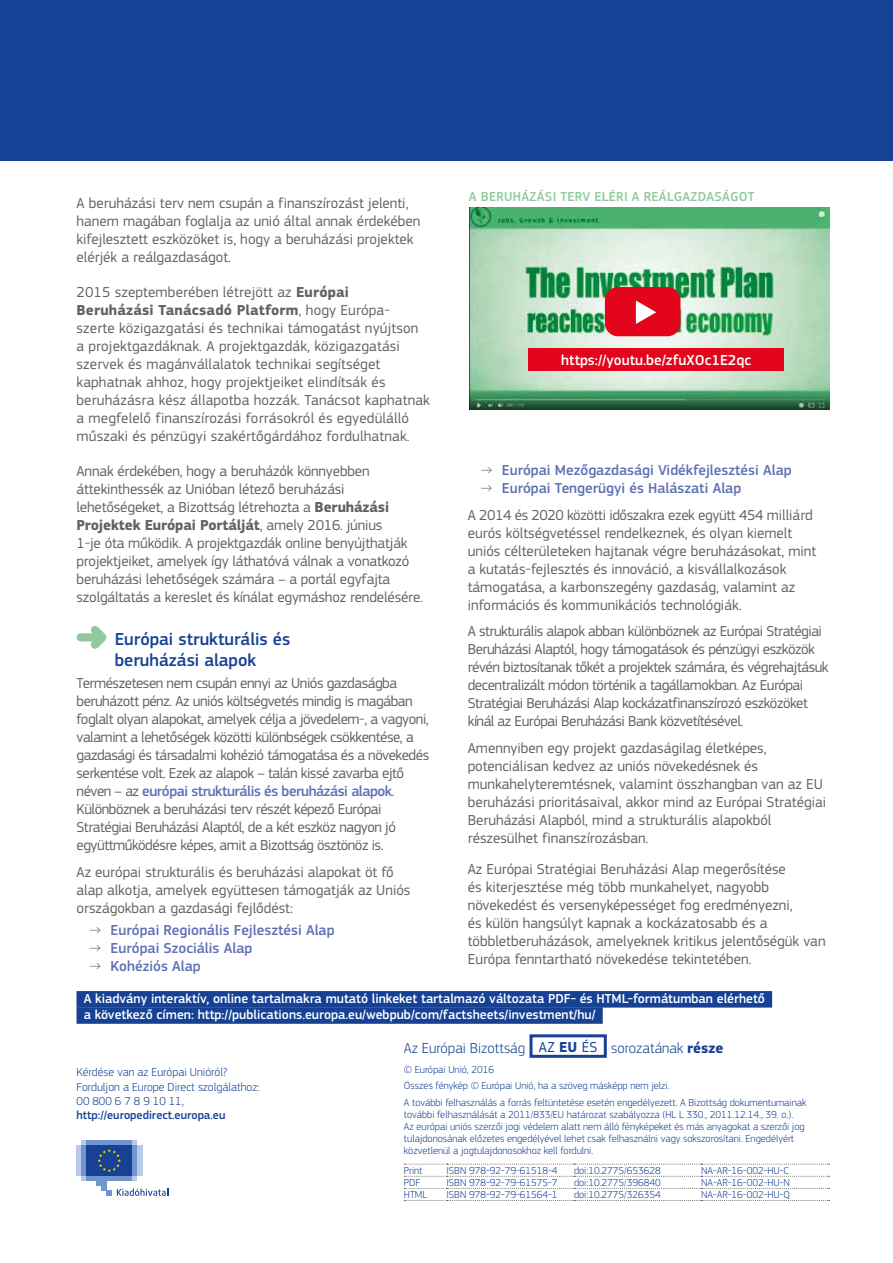
<style>
.page{position:relative;width:893px;height:1263px;background:#fff}
.page>*{position:absolute;margin:0;border:0;box-sizing:border-box;transform-origin:0 0}
.Tit_2{font:500 18px/21.6px "EC Square Sans Pro";color:#164194}
.Body_text_10_12{font:15px/18px "EC Square Sans Pro";color:#646363}
.Body_text_10_12-2{font:15px/18px "EC Square Sans Pro";letter-spacing:-.03em;color:#646363}
.t1{font:500 15px "EC Square Sans Pro";color:#6070b4}
.Series_of_the_EC{font:300 15px "EC Square Sans Pro";color:#164194}
.t2{font:500 15px "EC Square Sans Pro";color:#fff}
.t3{font:15px "EC Square Sans Pro";color:#164194}
.remark{font:500 13.5px/16.2px "EC Square Sans Pro";color:#fff}
.identifiers{font:500 13.5px "EC Square Sans Pro";letter-spacing:.02em;color:#91c99c}
.identifiers-2{font:300 12px/14.2px "EC Square Sans Pro";color:#164194}
.identifiers-in-7{font:300 10.5px/12px "EC Square Sans Pro";color:#164194}
.identifiers-3{font:300 10.5px "EC Square Sans Pro";color:#164194}
.s1{font-weight:700}
.s2{font-weight:500;color:#6070b4}
.s3{font-weight:100;color:#646363}
.s4{color:#164194}
.s5{font-weight:500}
</style>
<div class="page">
<svg style="left:82px;top:1176px;width:55px;height:5px"></svg>
<svg style="left:82px;top:1140px;width:55px;height:5px"></svg>
<div style="left:87px;top:1140px;width:45px;height:5px;background:#7196cf"></div>
<div style="left:87px;top:1176px;width:45px;height:5px;background:#7196cf"></div>
<div style="left:132px;top:1145px;width:5px;height:31px;background:#7196cf"></div>
<div style="left:137px;top:1145px;width:5px;height:31px;background:#b8cae7"></div>
<div style="left:82px;top:1145px;width:5px;height:31px;background:#7196cf"></div>
<div style="left:77px;top:1145px;width:5px;height:31px;background:#b8cae7"></div>
<div style="left:97px;top:1176px;width:10px;height:10px;background:#7196cf"></div>
<div style="left:102px;top:1176px;width:5px;height:15px;background:#7196cf"></div>
<div style="left:87px;top:1145px;width:45px;height:31px;background:#164194"></div>
<svg style="left:98px;top:1149px;width:23px;height:23px"></svg>
<svg style="left:107px;top:1188px;width:61px;height:8px"></svg>
<div style="left:0;top:0;width:893px;height:160px;background:#164194"></div>
<div style="left:77px;top:991px;width:695px;height:16px;background:#164194"></div>
<div style="left:77px;top:1007px;width:526px;height:17px;background:#164194"></div>
<svg style="left:76px;top:626px;width:31px;height:23px"></svg>
<img style="left:470px;top:207px;width:359px;height:202px">
<div style="left:605px;top:287px;width:75px;height:49px;background:#e3051c;border-radius:13px"></div>
<svg style="left:636px;top:300px;width:20px;height:24px"></svg>
<div style="left:529px;top:348px;width:255px;height:23px;background:#e3051c"></div>
<div style="left:529px;top:1034px;width:78px;height:24px;border:3px solid #164194"></div>
<svg style="left:404px;top:1164px;width:425px;height:1px"></svg>
<svg style="left:404px;top:1176px;width:425px;height:1px"></svg>
<svg style="left:404px;top:1188px;width:425px;height:1px"></svg>
<svg style="left:404px;top:1200px;width:425px;height:1px"></svg>
<p class="identifiers" style="left:469px;top:189px;width:287px">A BERUHÁZÁSI TERV ELÉRI A REÁLGAZDASÁGOT</p>
<p class="Body_text_10_12" style="left:77px;top:194px;width:345px">A beruházási terv nem csupán a finanszírozást jelenti, hanem magában foglalja az unió által annak érdekében kifejlesztett eszközöket is, hogy a beruházási projektek elérjék a reálgazdaságot.</p>
<p class="Body_text_10_12" style="left:77px;top:283px;width:355px">2015 szeptemberében létrejött az <span class="s1">Európai Beruházási Tanácsadó Platform</span>, hogy Európa&shy;szerte közigazgatási és technikai támogatást nyújtson<br>a projektgazdáknak. A projektgazdák, közigazgatási szervek és magánvállalatok technikai segítséget kaphatnak ahhoz, hogy projektjeiket elindítsák és beruházásra kész állapotba hozzák. Tanácsot kaphatnak a megfelelő finanszírozási forrásokról és egyedülálló műszaki és pénzügyi szakértőgárdához fordulhatnak.</p>
<p class="Body_text_10_12" style="left:77px;top:462px;width:348px">Annak érdekében, hogy a beruházók könnyebben áttekinthessék az Unióban létező beruházási lehetőségeket, a Bizottság létrehozta a <span class="s1">Beruházási Projektek Európai Portálját</span>, amely 2016. június<br>1-je óta működik. A projektgazdák online benyújthatják projektjeiket, amelyek így láthatóvá válnak a vonatkozó beruházási lehetőségek számára – a portál egyfajta szolgáltatás a kereslet és kínálat egymáshoz rendelésére.</p>
<p class="Tit_2" style="left:115px;top:628px;width:177px">Európai strukturális és beruházási alapok</p>
<p class="Body_text_10_12-2" style="left:77px;top:674px;width:354px">Természetesen nem csupán ennyi az Uniós gazdaságba beruházott pénz. Az uniós költségvetés mindig is magában foglalt olyan alapokat, amelyek célja a jövedelem-, a vagyoni, valamint a lehetőségek közötti különbségek csökkentése, a gazdasági és társadalmi kohézió támogatása és a növekedés serkentése volt. Ezek az alapok – talán kissé zavarba ejtő néven – az <span class="s2">európai strukturális és beruházási alapok</span>.<br>Különböznek a beruházási terv részét képező Európai Stratégiai Beruházási Alaptól, de a két eszköz nagyon jó együttműködésre képes, amit a Bizottság ösztönöz is.</p>
<p class="Body_text_10_12" style="left:77px;top:863px;width:335px">Az európai strukturális és beruházási alapokat öt fő alap alkotja, amelyek együttesen támogatják az Uniós országokban a gazdasági fejlődést:</p>
<p class="t1" style="left:89px;top:921px;width:247px"><span class="s3">→</span> Európai Regionális Fejlesztési Alap</p>
<p class="t1" style="left:89px;top:939px;width:165px"><span class="s3">→</span> Európai Szociális Alap</p>
<p class="t1" style="left:89px;top:957px;width:113px"><span class="s3">→</span> Kohéziós Alap</p>
<p class="t2" style="left:561px;top:351px;width:191px">https://youtu.be/zfuXOc1E2qc</p>
<p class="t1" style="left:480px;top:462px;width:313px"><span class="s3">→</span> Európai Mezőgazdasági Vidékfejlesztési Alap</p>
<p class="t1" style="left:480px;top:480px;width:262px"><span class="s3">→</span> Európai Tengerügyi és Halászati Alap</p>
<p class="Body_text_10_12" style="left:468px;top:506px;width:350px">A 2014 és 2020 közötti időszakra ezek együtt 454 milliárd eurós költségvetéssel rendelkeznek, és olyan kiemelt uniós célterületeken hajtanak végre beruházásokat, mint a kutatás-fejlesztés és innováció, a kisvállalkozások támogatása, a karbonszegény gazdaság, valamint az információs és kommunikációs technológiák.</p>
<p class="Body_text_10_12-2" style="left:468px;top:622px;width:362px">A strukturális alapok abban különböznek az Európai Stratégiai Beruházási Alaptól, hogy támogatások és pénzügyi eszközök révén biztosítanak tőkét a projektek számára, és végrehajtásuk decentralizált módon történik a tagállamokban. Az Európai Stratégiai Beruházási Alap kockázatfinanszírozó eszközöket kínál az Európai Beruházási Bank közvetítésével.</p>
<p class="Body_text_10_12" style="left:468px;top:739px;width:360px">Amennyiben egy projekt gazdaságilag életképes, potenciálisan kedvez az uniós növekedésnek és munkahelyteremtésnek, valamint összhangban van az EU beruházási prioritásaival, akkor mind az Európai Stratégiai Beruházási Alapból, mind a strukturális alapokból részesülhet finanszírozásban.</p>
<p class="Body_text_10_12" style="left:468px;top:860px;width:359px">Az Európai Stratégiai Beruházási Alap megerősítése<br>és kiterjesztése még több munkahelyet, nagyobb növekedést és versenyképességet fog eredményezni,<br>és külön hangsúlyt kapnak a kockázatosabb és a többletberuházások, amelyeknek kritikus jelentőségük van Európa fenntartható növekedése tekintetében.</p>
<p class="remark" style="left:77px;top:991px;width:697px"><span class="s4">n</span>A kiadvány interaktív, online tartalmakra mutató linkeket tartalmazó változata PDF- és HTML-formátumban elérhető<span class="s4">n n</span>a következő címen: http://publications.europa.eu/webpub/com/factsheets/investment/hu/<span class="s4">n</span></p>
<p class="identifiers-2" style="left:77px;top:1065px;width:185px">Kérdése van az Európai Unióról?<br>Forduljon a Europe Direct szolgálathoz:<br>00 800 6 7 8 9 10 11, <span class="s5">http://europedirect.europa.eu</span></p>
<p class="Series_of_the_EC" style="left:404px;top:1039px;width:123px">Az Európai Bizottság</p>
<p class="t3" style="left:539px;top:1038px;width:60px">AZ <span class="s1">EU</span> ÉS</p>
<p class="Series_of_the_EC" style="left:611px;top:1039px;width:114px">sorozatának <span class="s1">része</span></p>
<p class="identifiers-in-7" style="left:404px;top:1063px;width:92px">© Európai Unió, 2016</p>
<p class="identifiers-in-7" style="left:404px;top:1080px;width:267px">Összes fénykép © Európai Unió, ha a szöveg másképp nem jelzi.</p>
<p class="identifiers-in-7" style="left:404px;top:1096px;width:404px">A további felhasználás a forrás feltüntetése esetén engedélyezett. A Bizottság dokumentumainak további felhasználását a 2011/833/EU határozat szabályozza (HL L 330., 2011.12.14., 39. o.).<br>Az európai uniós szerzői jogi védelem alatt nem álló fényképeket és más anyagokat a szerzői jog tulajdonosának előzetes engedélyével lehet csak felhasználni vagy sokszorosítani. Engedélyért közvetlenül a jogtulajdonosokhoz kell fordulni.</p>
<p class="identifiers-3" style="left:404px;top:1164px;width:20px">Print</p>
<p class="identifiers-3" style="left:446px;top:1164px;width:113px">ISBN 978-92-79-61518-4</p>
<p class="identifiers-3" style="left:574px;top:1164px;width:88px">doi:10.2775/653628</p>
<p class="identifiers-3" style="left:701px;top:1164px;width:89px">NA-AR-16-002-HU-C</p>
<p class="identifiers-3" style="left:404px;top:1177px;width:18px">PDF</p>
<p class="identifiers-3" style="left:446px;top:1177px;width:113px">ISBN 978-92-79-61575-7</p>
<p class="identifiers-3" style="left:574px;top:1177px;width:88px">doi:10.2775/396840</p>
<p class="identifiers-3" style="left:701px;top:1177px;width:90px">NA-AR-16-002-HU-N</p>
<p class="identifiers-3" style="left:404px;top:1189px;width:25px">HTML</p>
<p class="identifiers-3" style="left:446px;top:1189px;width:113px">ISBN 978-92-79-61564-1</p>
<p class="identifiers-3" style="left:574px;top:1189px;width:88px">doi:10.2775/326354</p>
<p class="identifiers-3" style="left:701px;top:1189px;width:90px">NA-AR-16-002-HU-Q</p>
</div>
